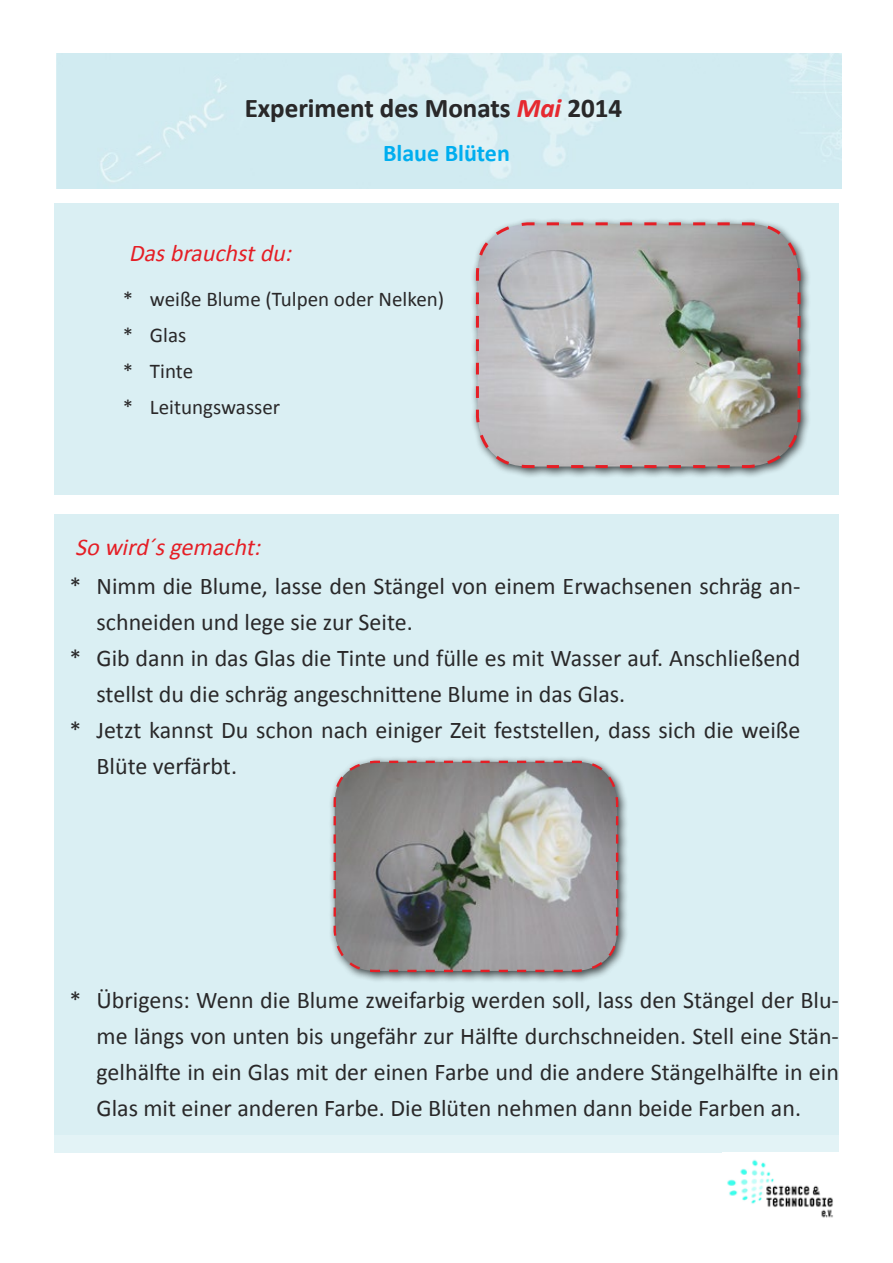
<style>
.page{position:relative;width:893px;height:1263px;background:#fff}
.page>*{position:absolute;margin:0;border:0;box-sizing:border-box;transform-origin:0 0}
.t1{font:700 27px "Calibri";color:#292829}
.t2{font:24px/36px "Calibri";color:#292829;text-align:justify}
.t3{font:italic 24px "Calibri";color:#e51e25}
.t4{font:700 24px "Calibri";color:#00aeef}
.t5{font:21px/36px "Calibri";color:#292829}
.s1{font-style:italic;color:#e94046}
</style>
<div class="page">
<img style="left:727px;top:1159px;width:106px;height:59px">
<div style="left:54px;top:203px;width:785px;height:949px;background:#d7eef3"></div>
<div style="left:57px;top:53px;width:785px;height:135px;background:#cdeaf0"></div>
<div style="left:0;top:495px;width:893px;height:18px;background:#fff"></div>
<div style="left:328px;top:755px;width:301px;height:228px;background:#000;opacity:.7"></div>
<svg style="left:332px;top:759px;width:287px;height:214px;background:#939190"></svg>
<div style="left:471px;top:217px;width:340px;height:262px;background:#000;opacity:.7"></div>
<svg style="left:474px;top:221px;width:328px;height:249px;background:#adaaa9"></svg>
<p class="t1" style="left:245px;top:90px;width:379px">Experiment des Monats <span class="s1">Mai</span> 2014</p>
<p class="t4" style="left:383px;top:138px;width:128px">Blaue Blüten</p>
<p class="t3" style="left:129px;top:238px;width:171px">Dasbrauchstdu:</p>
<p class="t5" style="left:123px;top:281px;width:323px">* weiße Blume (Tulpen oder Nelken) * Glas<br>* Tinte<br>* Leitungswasser</p>
<p class="t3" style="left:75px;top:531px;width:193px">So wird´sgemacht:</p>
<p class="t2" style="left:70px;top:568px;width:732px">* Nimm die Blume, lasse den Stängel von einem Erwachsenen schräg an-</p>
<p class="t2" style="left:97px;top:604px;width:318px">schneiden und lege sie zur Seite.</p>
<p class="t2" style="left:70px;top:640px;width:732px">* Gib dann in das Glas die Tinte und fülle es mit Wasser auf. Anschließend</p>
<p class="t2" style="left:97px;top:676px;width:530px">stellst du die schräg angeschnittene Blume in das Glas.</p>
<p class="t2" style="left:70px;top:712px;width:732px">* Jetzt kannst Du schon nach einiger Zeit feststellen, dass sich die weiße</p>
<p class="t2" style="left:97px;top:748px;width:142px">Blüte verfärbt.</p>
<p class="t2" style="left:97px;top:982px;width:744px;text-indent:-27px">* Übrigens: Wenn die Blume zweifarbig werden soll, lass den Stängel der Blu&shy;me längs von unten bis ungefähr zur Hälfte durchschneiden. Stell eine Stän&shy;gelhälfte in ein Glas mit der einen Farbe und die andere Stängelhälfte in ein Glas mit einer anderen Farbe. Die Blüten nehmen dann beide Farben an.</p>
</div>
